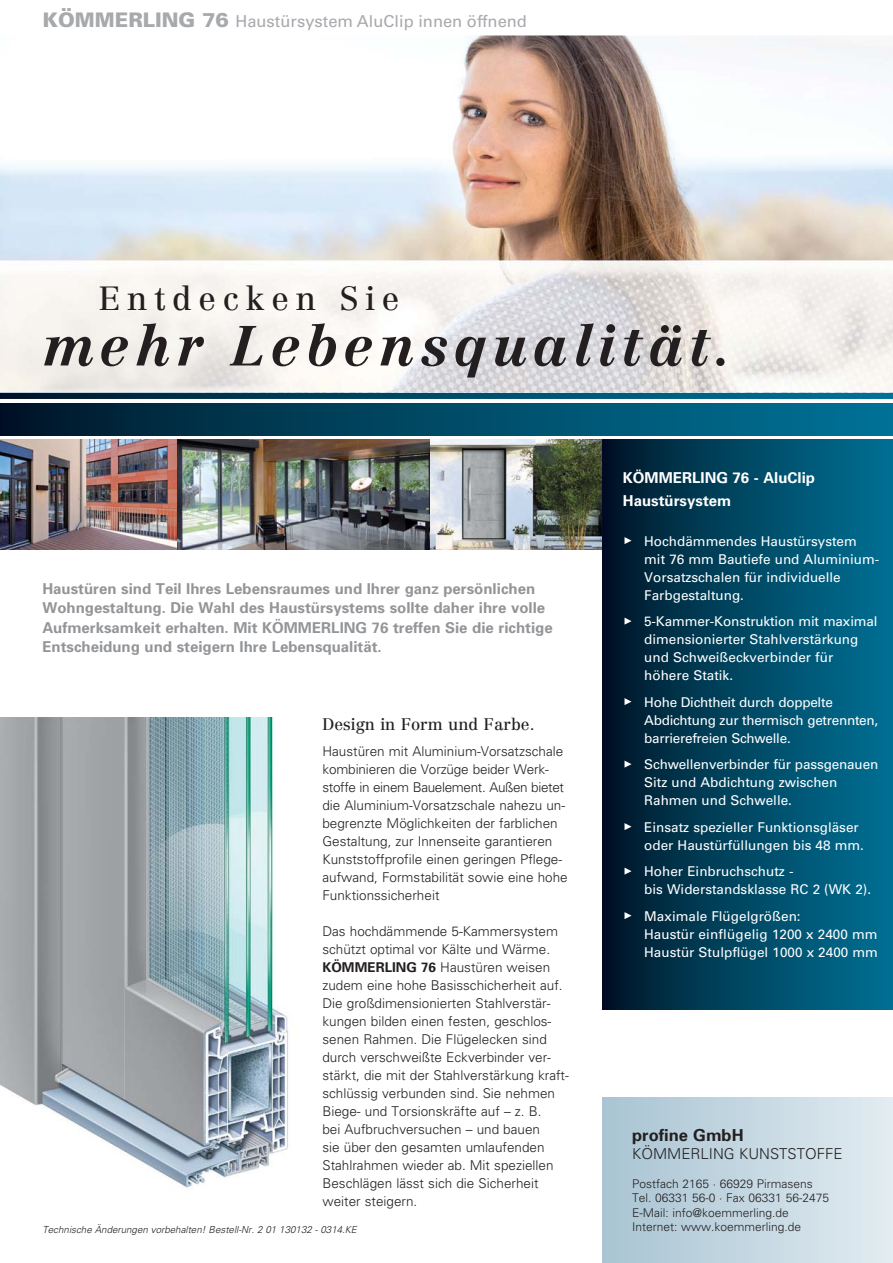
<style>
.page{position:relative;width:893px;height:1263px;background:#fff}
.page>*{position:absolute;margin:0;border:0;box-sizing:border-box;transform-origin:0 0}
.t1{font:italic 700 55.5px "Centennial LT Std";letter-spacing:.1em;color:#231f20}
.t2{font:33px "Centennial LT Std";letter-spacing:.2em;color:#231f20}
.t3{font:16.5px "Univers";color:#a7a9ac}
.t4{font:16.5px "Centennial LT Std";color:#231f20}
.t5{font:700 16.5px "Univers";color:#231f20}
.t6{font:700 15px/19.5px "Univers";color:#939598}
.t7{font:700 15px/23.7px "Univers";color:#fff}
.t8{font:300 15px "Univers";color:#231f20}
.t9{font:300 13.5px/18px "Univers";color:#231f20}
.t10{font:13.5px/18px "Univers";color:#fff}
.t11{font:13.5px/18px "Univers";letter-spacing:-.02em;color:#fff}
.t12{font:300 12px/14.4px "Univers";color:#231f20}
.t13{font:italic 300 9.75px "Univers";color:#231f20}
.s1{font-weight:900;font-size:20.1px}
.s2{font-weight:700}
</style>
<div class="page">
<img style="left:0;top:717px;width:288px;height:471px">
<img style="left:0;top:36px;width:893px;height:357px">
<img style="left:177px;top:439px;width:253px;height:110px">
<img style="left:0;top:439px;width:177px;height:110px">
<img style="left:430px;top:439px;width:172px;height:110px">
<div style="left:602px;top:1097px;width:291px;height:166px;background:linear-gradient(to right,#a8c4d2,#e2ecf1)"></div>
<svg style="left:0;top:393px;width:893px;height:6px"></svg>
<div style="left:0;top:403px;width:893px;height:32px;background:linear-gradient(to right,#001a2d,#00769b)"></div>
<div style="left:602px;top:439px;width:291px;height:571px;background:linear-gradient(to right,#00172b,#007498)"></div>
<svg style="left:624px;top:537px;width:7px;height:7px"></svg>
<svg style="left:624px;top:618px;width:7px;height:7px"></svg>
<svg style="left:624px;top:698px;width:7px;height:7px"></svg>
<svg style="left:624px;top:761px;width:7px;height:7px"></svg>
<svg style="left:624px;top:823px;width:7px;height:7px"></svg>
<svg style="left:624px;top:868px;width:7px;height:7px"></svg>
<svg style="left:624px;top:912px;width:7px;height:7px"></svg>
<p class="t3" style="left:42px;top:15px;width:486px"><span class="s1">KÖMMERLING 76</span> Haustürsystem AluClip innen öffnend</p>
<h2 class="t2" style="left:99px;top:285px;width:302px">Entdecken Sie</h2>
<h1 class="t1" style="left:42px;top:314px;width:691px">mehr Lebensqualität.</h1>
<p class="t6" style="left:42px;top:580px;width:512px">Haustüren sind Teil Ihres Lebensraumes und Ihrer ganz persönlichen Wohn ge stal tung. Die Wahl des Haustürsystems sollte daher ihre volle Aufmerksamkeit erhalten. Mit KÖMMERLING 76 treffen Sie die richtige Entscheidung und steigern Ihre Lebensqualität.</p>
<p class="t4" style="left:322px;top:717px;width:214px">Design in Form und Farbe.</p>
<p class="t9" style="left:322px;top:744px;width:247px">Haustüren mit Aluminium-Vorsatzschale kombinieren die Vorzüge beider Werk&shy;stoffe in einem Bauelement. Außen bietet die Aluminium-Vorsatzschale nahezu un - be grenzte Möglichkeiten der farblichen Gestaltung, zur Innenseite garantieren Kunststoffprofile einen geringen Pflege&shy;aufwand, Formstabilität sowie eine hohe Funktionssicherheit</p>
<p class="t9" style="left:322px;top:924px;width:248px">Das hochdämmende 5-Kammersystem schützt optimal vor Kälte und Wärme.<br><span class="s2">KÖMMERLING 76</span> Haustüren weisen zudem eine hohe Basisschicherheit auf.<br>Die großdimensionierten Stahlverstär&shy;kungen bilden einen festen, geschlos&shy;senen Rahmen. Die Flügelecken sind durch verschweißte Eckverbinder ver&shy;stärkt, die mit der Stahlverstärkung kraft - schlüssig verbunden sind. Sie nehmen Biege- und Torsionskräfte auf – z. B.<br>bei Aufbruchversuchen – und bauen<br>sie über den gesamten umlaufenden Stahlrahmen wieder ab. Mit speziellen Beschlägen lässt sich die Sicherheit weiter steigern.</p>
<p class="t13" style="left:42px;top:1226px;width:316px">Technische Änderungen vorbehalten! Bestell-Nr. 2 01 130132 - 0314.KE</p>
<p class="t7" style="left:623px;top:467px;width:194px">KÖMMERLING 76 - AluClip<br>Haustürsystem</p>
<p class="t10" style="left:644px;top:533px;width:237px">Hochdämmendes Haustürsystem mit 76 mm Bautiefe und Aluminium-<br>Vorsatzschalen für individuelle<br>Farbgestaltung.</p>
<p class="t10" style="left:644px;top:614px;width:235px">5-Kammer-Konstruktion mit maximal dimensionierter Stahlverstärkung und Schweiß eckverbinder für höhere Statik.</p>
<p class="t11" style="left:644px;top:694px;width:235px">Hohe Dichtheit durch doppelte<br>Abdichtung zur thermisch getrennten, barrierefreien Schwelle.</p>
<p class="t10" style="left:644px;top:757px;width:236px">Schwellenverbinder für passgenauen<br>Sitz und Abdichtung zwischen<br>Rahmen und Schwelle.</p>
<p class="t10" style="left:644px;top:819px;width:221px">Einsatz spezieller Funktionsgläser oder Haustürfüllungen bis 48 mm.</p>
<p class="t10" style="left:644px;top:864px;width:228px">Hoher Einbruchschutz -<br>bis Widerstandsklasse RC 2 (WK 2).</p>
<p class="t10" style="left:644px;top:908px;width:235px">Maximale Flügelgrößen:<br>Haustür einflügelig 1200 x 2400 mm<br>Haustür Stulpflügel 1000 x 2400 mm</p>
<p class="t5" style="left:632px;top:1129px;width:113px">profine GmbH</p>
<p class="t8" style="left:632px;top:1148px;width:212px">KÖMMERLING KUNSTSTOFFE</p>
<p class="t12" style="left:632px;top:1177px;width:198px">Postfach 2165 · 66929 Pirmasens<br>Tel. 06331 56-0 · Fax 06331 56-2475<br>E-Mail: info@koemmerling.de<br>Internet: www.koemmerling.de</p>
</div>
